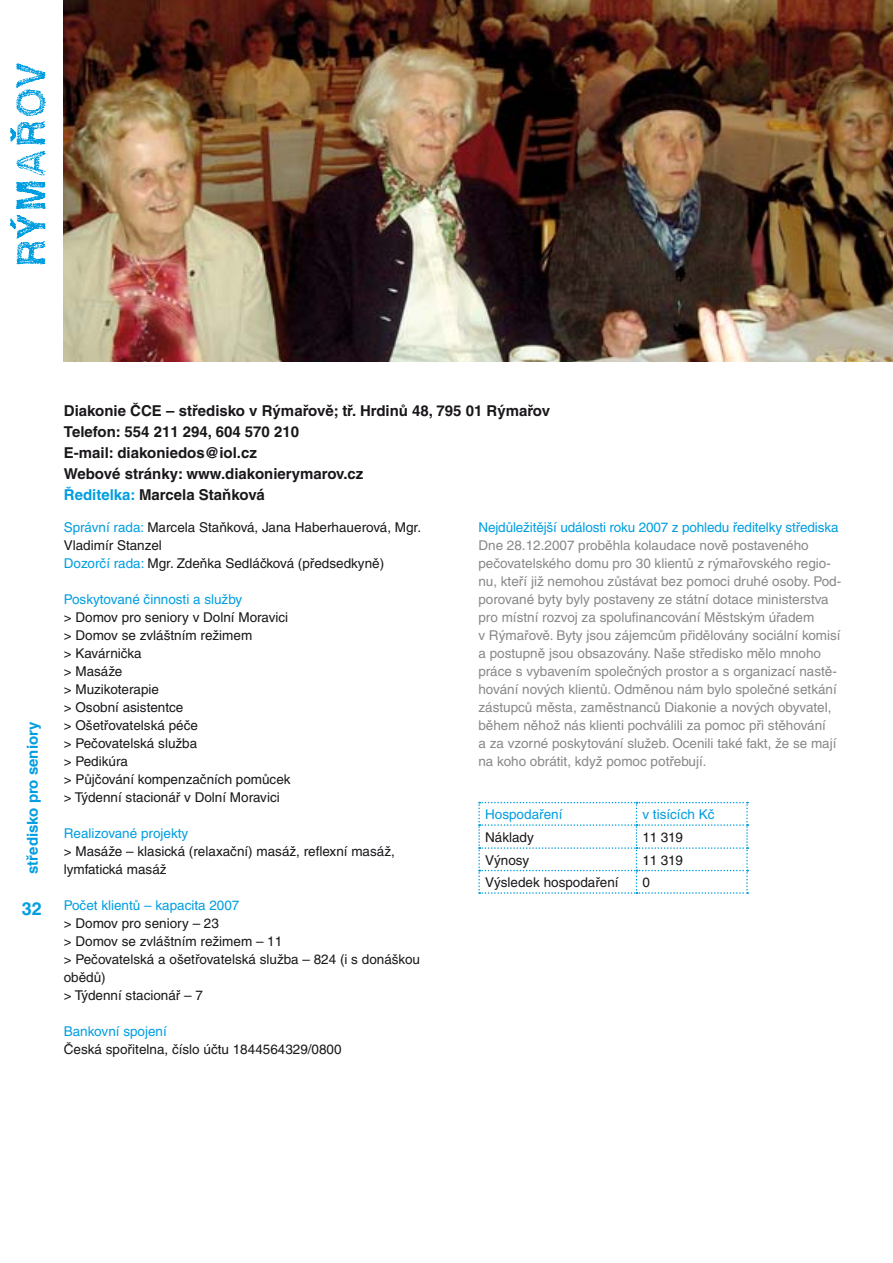
<style>
.page{position:relative;width:893px;height:1263px;background:#fff}
.page>*{position:absolute;margin:0;border:0;box-sizing:border-box;transform-origin:0 0}
.t1{font:700 18px "Helvetica CE";color:#009ee0}
.t2{font:700 15px/21px "Helvetica CE";color:#1a171b}
.t3{font:700 15px "Helvetica CE";color:#009ee0}
.t4{font:13.5px/18px "Helvetica CE";color:#878889}
.t5{font:13.5px/18px "Helvetica CE";color:#1a171b}
.t6{font:13.5px "Helvetica CE";color:#009ee0}
.s1{color:#009ee0}
</style>
<div class="page">
<img style="left:64px;top:0;width:829px;height:361px">
<svg style="left:10px;top:63px;width:36px;height:82px"></svg>
<svg style="left:10px;top:151px;width:35px;height:114px"></svg>
<svg style="left:478px;top:802px;width:270px;height:92px"></svg>
<p class="t3" style="left:27px;top:874px;width:154px;rotate:-90deg">středisko pro seniory</p>
<h1 class="t1" style="left:22px;top:902px;width:22px">32</h1>
<p class="t2" style="left:64px;top:401px;width:488px">Diakonie ČCE – středisko v Rýmařově; tř. Hrdinů 48, 795 01 Rýmařov Telefon: 554 211 294, 604 570 210<br>E-mail: diakoniedos@iol.cz<br>Webové stránky: www.diakonierymarov.cz<br><span class="s1">Ředitelka:</span> Marcela Staňková</p>
<p class="t5" style="left:64px;top:520px;width:359px"><span class="s1">Správní rada:</span> Marcela Staňková, Jana Haberhauerová, Mgr.<br>Vladimír Stanzel<br><span class="s1">Dozorčí rada:</span> Mgr. Zdeňka Sedláčková (předsedkyně)</p>
<p class="t6" style="left:64px;top:594px;width:180px">Poskytované činnosti a služby</p>
<p class="t5" style="left:64px;top:610px;width:228px">&gt; Domov pro seniory v Dolní Moravici &gt; Domov se zvláštním režimem<br>&gt; Kavárnička<br>&gt; Masáže<br>&gt; Muzikoterapie<br>&gt; Osobní asistentce<br>&gt; Ošetřovatelská péče<br>&gt; Pečovatelská služba<br>&gt; Pedikúra<br>&gt; Půjčování kompenzačních pomůcek &gt; Týdenní stacionář v Dolní Moravici</p>
<p class="t6" style="left:64px;top:828px;width:126px">Realizované projekty</p>
<p class="t5" style="left:64px;top:844px;width:333px">&gt; Masáže – klasická (relaxační) masáž, reflexní masáž, lymfatická masáž</p>
<p class="t6" style="left:64px;top:900px;width:177px">Počet klientů – kapacita 2007</p>
<p class="t5" style="left:64px;top:916px;width:358px">&gt; Domov pro seniory – 23<br>&gt; Domov se zvláštním režimem – 11<br>&gt; Pečovatelská a ošetřovatelská služba – 824 (i s donáškou obědů)<br>&gt; Týdenní stacionář – 7</p>
<p class="t6" style="left:64px;top:1026px;width:105px">Bankovní spojení</p>
<p class="t5" style="left:64px;top:1042px;width:279px">Česká spořitelna, číslo účtu 1844564329/0800</p>
<p class="t6" style="left:478px;top:522px;width:362px">Nejdůležitější události roku 2007 z pohledu ředitelky střediska</p>
<p class="t4" style="left:478px;top:538px;width:364px">Dne 28.12.2007 proběhla kolaudace nově postaveného pečovatelského domu pro 30 klientů z rýmařovského regio&shy;nu, kteří již nemohou zůstávat bez pomoci druhé osoby. Pod&shy;porované byty byly postaveny ze státní dotace ministerstva pro místní rozvoj za spolufinancování Městským úřadem<br>v Rýmařově. Byty jsou zájemcům přidělovány sociální komisí a postupně jsou obsazovány. Naše středisko mělo mnoho práce s vybavením společných prostor a s organizací nastě&shy;hování nových klientů. Odměnou nám bylo společné setkání zástupců města, zaměstnanců Diakonie a nových obyvatel, během něhož nás klienti pochválili za pomoc při stěhování<br>a za vzorné poskytování služeb. Ocenili také fakt, že se mají na koho obrátit, když pomoc potřebují.</p>
<p class="t6" style="left:485px;top:809px;width:79px">Hospodaření</p>
<p class="t6" style="left:642px;top:809px;width:74px">v tisících Kč</p>
<p class="t5" style="left:485px;top:829px;width:50px">Náklady</p>
<p class="t5" style="left:642px;top:829px;width:42px">11 319</p>
<p class="t5" style="left:485px;top:852px;width:46px">Výnosy</p>
<p class="t5" style="left:642px;top:852px;width:42px">11 319</p>
<p class="t5" style="left:485px;top:875px;width:135px">Výsledek hospodaření</p>
<p class="t5" style="left:642px;top:875px;width:9px">0</p>
</div>
